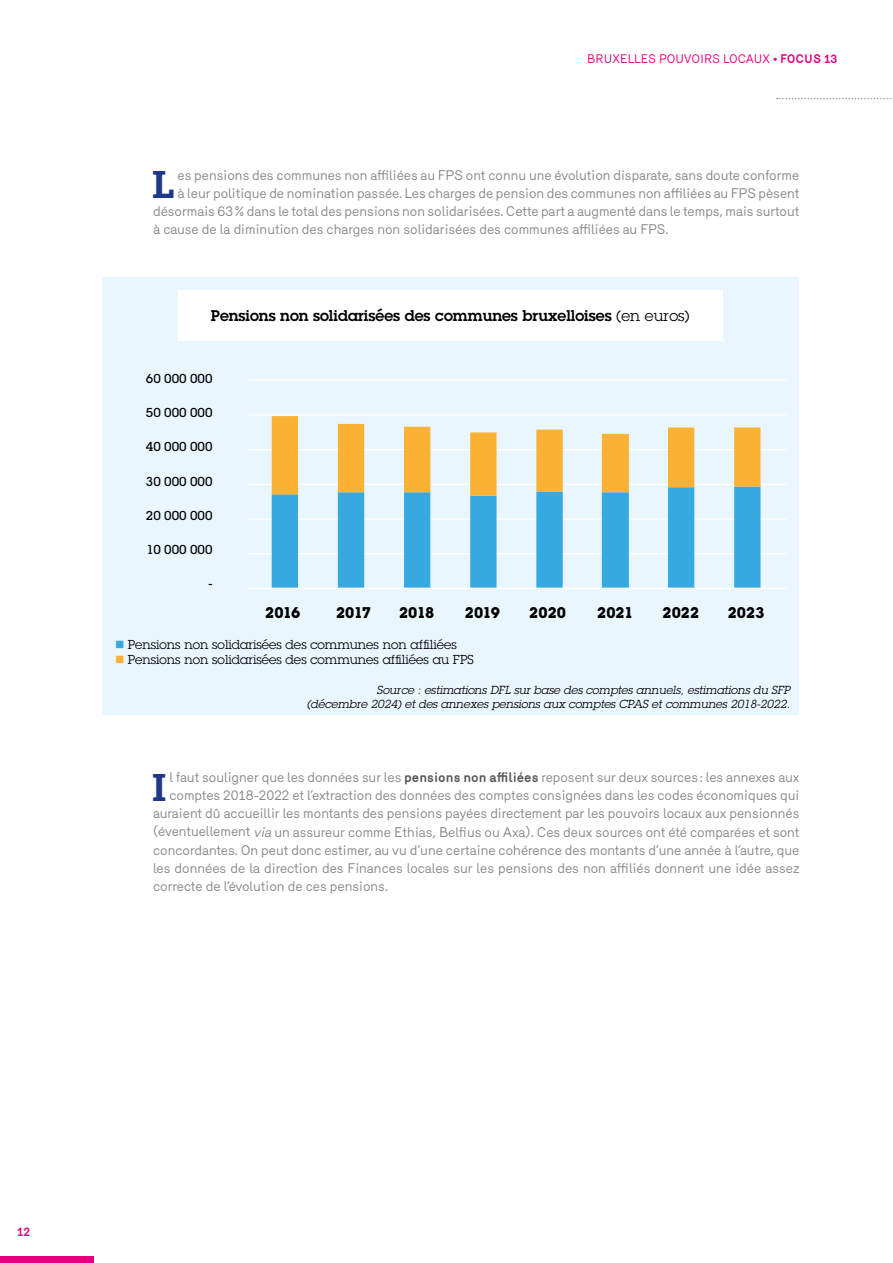
<style>
.page{position:relative;width:893px;height:1263px;background:#fff}
.page>*{position:absolute;margin:0;border:0;box-sizing:border-box;transform-origin:0 0}
.t1{font:700 40.5px "Kievit Slab";color:#20388a}
.t2{font:600 15.15px "Lubalin Graph Std";color:#000}
.t3{font:700 15.15px "Lubalin Graph Std";color:#000}
.t4{font:13.5px "Mercury";color:#878787}
.t5{font:12.75px/15.1px "Lubalin Graph Std";color:#000}
.t6{font:500 12.75px "Lubalin Graph Std";color:#000}
.t7{font:12px "Mercury";color:#e6007d}
.t8{font:700 12px "Mercury";color:#e6007d}
.t9{font:italic 11.4px/13.6px "Lubalin Graph Std";color:#000;text-align:right}
.s1{font-weight:700}
.s2{font-weight:400}
.s3{font-weight:700;color:#575756}
.s4{font-style:italic}
</style>
<div class="page">
<div style="left:102px;top:277px;width:697px;height:438px;background:#eaf6fe"></div>
<div style="left:178px;top:290px;width:544px;height:51px;background:#fff"></div>
<hr style="left:249px;top:553px;width:537px;height:1px;background:#fff">
<hr style="left:249px;top:518px;width:537px;height:2px;background:#fff">
<hr style="left:249px;top:484px;width:537px;height:1px;background:#fff">
<hr style="left:249px;top:449px;width:537px;height:1px;background:#fff">
<hr style="left:249px;top:414px;width:537px;height:1px;background:#fff">
<hr style="left:249px;top:379px;width:537px;height:2px;background:#fff">
<hr style="left:249px;top:588px;width:537px;height:1px;background:#fff">
<svg style="left:272px;top:496px;width:488px;height:91px"></svg>
<svg style="left:272px;top:416px;width:488px;height:80px"></svg>
<div style="left:0;top:1256px;width:94px;height:7px;background:#e6007d"></div>
<svg style="left:777px;top:98px;width:116px;height:1px"></svg>
<p class="t7" style="left:587px;top:52px;width:252px">BRUXELLES POUVOIRS LOCAUX • <span class="s1">FOCUS 13</span></p>
<h1 class="t1" style="left:152px;top:160px;width:24px">L</h1>
<p class="t4" style="left:178px;top:167px;width:623px">es pensions des communes non affiliées au FPS ont connu une évolution disparate, sans doute conforme</p>
<p class="t4" style="left:178px;top:185px;width:623px">à leur politique de nomination passée. Les charges de pension des communes non affiliées au FPS pèsent</p>
<p class="t4" style="left:153px;top:203px;width:648px">désormais 63% dans le total des pensions non solidarisées. Cette part a augmenté dans le temps, mais surtout</p>
<p class="t4" style="left:153px;top:221px;width:515px">à cause de la diminution des charges non solidarisées des communes affiliées au FPS.</p>
<p class="t2" style="left:211px;top:305px;width:480px">Pensions non solidarisées des communes bruxelloises <span class="s2">(en euros)</span></p>
<p class="t6" style="left:146px;top:370px;width:68px">60 000 000</p>
<p class="t6" style="left:146px;top:405px;width:68px">50 000 000</p>
<p class="t6" style="left:146px;top:439px;width:68px">40 000 000</p>
<p class="t6" style="left:146px;top:473px;width:68px">30 000 000</p>
<p class="t6" style="left:146px;top:507px;width:68px">20 000 000</p>
<p class="t6" style="left:147px;top:541px;width:67px">10 000 000</p>
<p class="t6" style="left:208px;top:576px;width:6px">-</p>
<p class="t3" style="left:336px;top:603px;width:37px">2017</p>
<p class="t3" style="left:399px;top:603px;width:37px">2018</p>
<p class="t3" style="left:465px;top:603px;width:37px">2019</p>
<p class="t3" style="left:529px;top:603px;width:38px">2020</p>
<p class="t5" style="left:128px;top:636px;width:347px">Pensions non solidarisées des communes non affiliées<br>Pensions non solidarisées des communes affiliées au FPS</p>
<p class="t3" style="left:265px;top:603px;width:37px">2016</p>
<p class="t3" style="left:597px;top:603px;width:38px">2021</p>
<p class="t3" style="left:662px;top:603px;width:38px">2022</p>
<p class="t3" style="left:728px;top:603px;width:38px">2023</p>
<p class="t9" style="left:307px;top:683px;width:485px">Source : estimations DFL sur base des comptes annuels, estimations du SFP<br>(décembre 2024) et des annexes pensions aux comptes CPAS et communes 2018-2022.</p>
<h1 class="t1" style="left:152px;top:763px;width:16px">I</h1>
<p class="t4" style="left:169px;top:770px;width:632px">l faut souligner que les données sur les <span class="s3">pensions non affiliées</span> reposent sur deux sources : les annexes aux</p>
<p class="t4" style="left:169px;top:788px;width:632px">comptes 2018-2022 et l’extraction des données des comptes consignées dans les codes économiques qui</p>
<p class="t4" style="left:153px;top:806px;width:648px">auraient dû accueillir les montants des pensions payées directement par les pouvoirs locaux aux pensionnés</p>
<p class="t4" style="left:153px;top:824px;width:648px">(éventuellement <span class="s4">via</span> un assureur comme Ethias, Belfius ou Axa). Ces deux sources ont été comparées et sont</p>
<p class="t4" style="left:153px;top:842px;width:648px">concordantes. On peut donc estimer, au vu d’une certaine cohérence des montants d’une année à l’autre, que</p>
<p class="t4" style="left:153px;top:860px;width:648px">les données de la direction des Finances locales sur les pensions des non affiliés donnent une idée assez</p>
<p class="t4" style="left:153px;top:878px;width:235px">correcte de l’évolution de ces pensions.</p>
<p class="t8" style="left:17px;top:1224px;width:15px">12</p>
</div>
